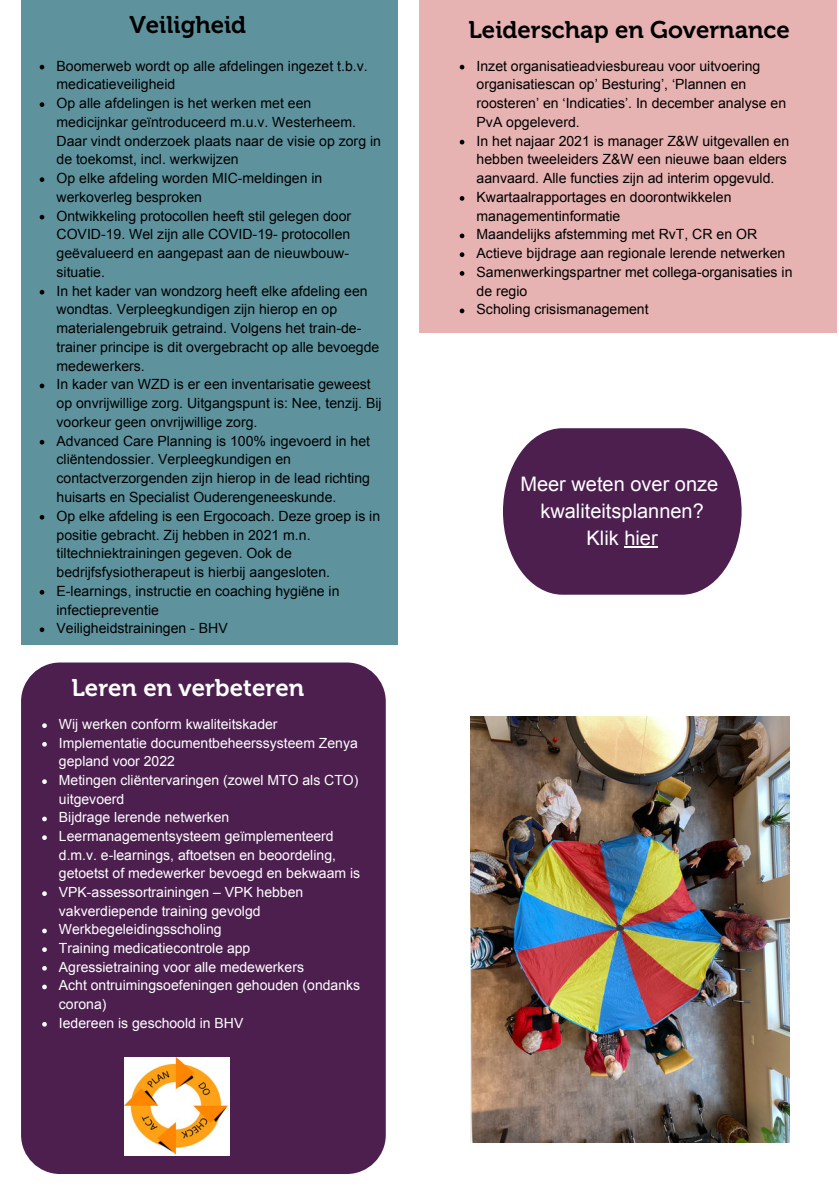
<style>
.page{position:relative;width:839px;height:1191px;background:#fff}
.page>*{position:absolute;margin:0;border:0;box-sizing:border-box;transform-origin:0 0}
.t1{font:24px "Museo 700";color:#000}
.t2{font:24px "Museo 700";color:#fff}
.t3{font:20px/27px "Arial";color:#fff;text-align:center}
.t4{font:14px/18.8px "Arial";color:#000}
.t5{font:14px/18.6px "Arial";color:#fff}
</style>
<div class="page">
<svg style="left:503px;top:428px;width:238px;height:167px;background:#5f3762"></svg>
<hr style="left:624px;top:547px;width:33px;height:1px;background:#fff">
<div style="left:420px;top:0;width:417px;height:333px;background:#e7b3b2"></div>
<div style="left:21px;top:0;width:377px;height:645px;background:#5e939e"></div>
<img style="left:470px;top:717px;width:319px;height:426px">
<div style="left:21px;top:663px;width:365px;height:511px;background:#4c1f4f;border-radius:39px"></div>
<img style="left:125px;top:1058px;width:105px;height:97px">
<svg style="left:40px;top:65px;width:4px;height:4px"></svg>
<svg style="left:40px;top:102px;width:4px;height:5px"></svg>
<svg style="left:40px;top:177px;width:4px;height:5px"></svg>
<svg style="left:40px;top:215px;width:4px;height:5px"></svg>
<svg style="left:40px;top:290px;width:4px;height:5px"></svg>
<svg style="left:40px;top:384px;width:4px;height:4px"></svg>
<svg style="left:40px;top:440px;width:4px;height:5px"></svg>
<svg style="left:40px;top:515px;width:4px;height:5px"></svg>
<svg style="left:40px;top:590px;width:4px;height:5px"></svg>
<svg style="left:40px;top:627px;width:4px;height:5px"></svg>
<svg style="left:459px;top:65px;width:5px;height:4px"></svg>
<svg style="left:459px;top:140px;width:5px;height:4px"></svg>
<svg style="left:459px;top:196px;width:5px;height:5px"></svg>
<svg style="left:459px;top:234px;width:5px;height:4px"></svg>
<svg style="left:459px;top:252px;width:5px;height:5px"></svg>
<svg style="left:459px;top:271px;width:5px;height:5px"></svg>
<svg style="left:459px;top:309px;width:5px;height:4px"></svg>
<svg style="left:42px;top:723px;width:5px;height:5px"></svg>
<svg style="left:42px;top:742px;width:5px;height:5px"></svg>
<svg style="left:42px;top:779px;width:5px;height:5px"></svg>
<svg style="left:42px;top:817px;width:5px;height:4px"></svg>
<svg style="left:42px;top:835px;width:5px;height:5px"></svg>
<svg style="left:42px;top:891px;width:5px;height:5px"></svg>
<svg style="left:42px;top:929px;width:5px;height:4px"></svg>
<svg style="left:42px;top:947px;width:5px;height:5px"></svg>
<svg style="left:42px;top:966px;width:5px;height:5px"></svg>
<svg style="left:42px;top:985px;width:5px;height:4px"></svg>
<svg style="left:42px;top:1022px;width:5px;height:5px"></svg>
<h1 class="t1" style="left:129px;top:10px;width:118px">Veiligheid</h1>
<h1 class="t1" style="left:468px;top:16px;width:323px">Leiderschap en Governance</h1>
<p class="t4" style="left:476px;top:56px;width:317px">Inzet organisatieadviesbureau voor uitvoering organisatiescan op’ Besturing’, ‘Plannen en roosteren’ en ‘Indicaties’. In december analyse en PvA opgeleverd.<br>In het najaar 2021 is manager Z&amp;W uitgevallen en hebben tweeleiders Z&amp;W een nieuwe baan elders aanvaard. Alle functies zijn ad interim opgevuld.<br>Kwartaalrapportages en doorontwikkelen managementinformatie<br>Maandelijks afstemming met RvT, CR en OR Actieve bijdrage aan regionale lerende netwerken Samenwerkingspartner met collega-organisaties in de regio<br>Scholing crisismanagement</p>
<p class="t4" style="left:56px;top:56px;width:326px">Boomerweb wordt op alle afdelingen ingezet t.b.v. medicatieveiligheid<br>Op alle afdelingen is het werken met een medicijnkar geïntroduceerd m.u.v. Westerheem.<br>Daar vindt onderzoek plaats naar de visie op zorg in de toekomst, incl. werkwijzen<br>Op elke afdeling worden MIC-meldingen in werkoverleg besproken<br>Ontwikkeling protocollen heeft stil gelegen door COVID-19. Wel zijn alle COVID-19- protocollen geëvalueerd en aangepast aan de nieuwbouw&shy;situatie.<br>In het kader van wondzorg heeft elke afdeling een wondtas. Verpleegkundigen zijn hierop en op materialengebruik getraind. Volgens het train-de&shy;trainer principe is dit overgebracht op alle bevoegde medewerkers.<br>In kader van WZD is er een inventarisatie geweest op onvrijwillige zorg. Uitgangspunt is: Nee, tenzij. Bij voorkeur geen onvrijwillige zorg.<br>Advanced Care Planning is 100% ingevoerd in het cliëntendossier. Verpleegkundigen en contactverzorgenden zijn hierop in de lead richting huisarts en Specialist Ouderengeneeskunde.<br>Op elke afdeling is een Ergocoach. Deze groep is in positie gebracht. Zij hebben in 2021 m.n. tiltechniektrainingen gegeven. Ook de bedrijfsfysiotherapeut is hierbij aangesloten.<br>E-learnings, instructie en coaching hygiëne in infectiepreventie<br>Veiligheidstrainingen - BHV</p>
<h2 class="t3" style="left:520px;top:471px;width:199px">Meer weten over onze kwaliteitsplannen?<br>Klik hier</h2>
<h1 class="t2" style="left:72px;top:674px;width:234px">Leren en verbeteren</h1>
<p class="t5" style="left:59px;top:715px;width:303px">Wij werken conform kwaliteitskader Implementatie documentbeheerssysteem Zenya gepland voor 2022<br>Metingen cliëntervaringen (zowel MTO als CTO) uitgevoerd<br>Bijdrage lerende netwerken Leermanagementsysteem geïmplementeerd d.m.v. e-learnings, aftoetsen en beoordeling, getoetst of medewerker bevoegd en bekwaam is VPK-assessortrainingen – VPK hebben vakverdiepende training gevolgd Werkbegeleidingsscholing<br>Training medicatiecontrole app<br>Agressietraining voor alle medewerkers<br>Acht ontruimingsoefeningen gehouden (ondanks corona)<br>Iedereen is geschoold in BHV</p>
</div>
